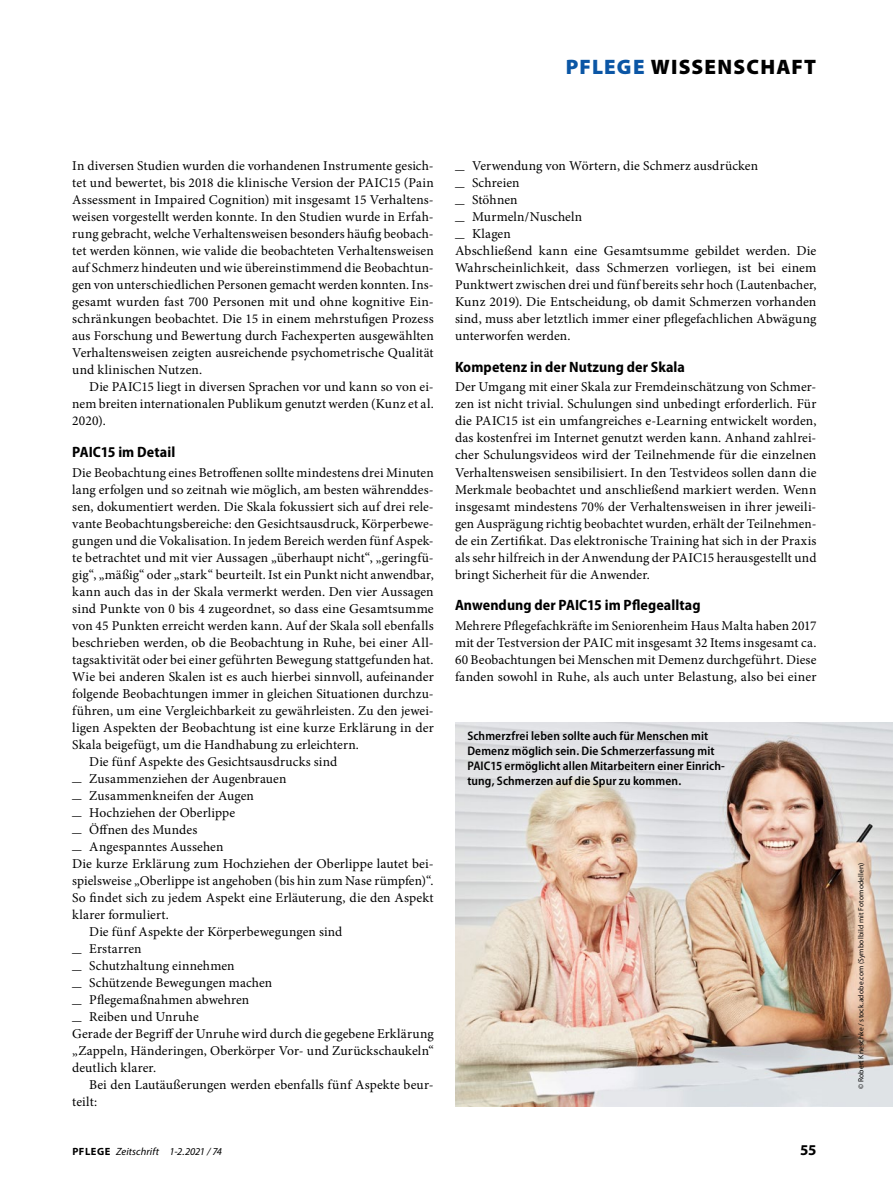
<style>
.page{position:relative;width:893px;height:1187px;background:#fff}
.page>*{position:absolute;margin:0;border:0;box-sizing:border-box;transform-origin:0 0}
.t1{font:900 21px "Myriad Pro";letter-spacing:.055em;color:#000}
.SectionHeading_1_x{font:700 semi-condensed 15px "Myriad Pro";letter-spacing:.005em;color:#000}
.t2{font:700 15px "Myriad Pro";color:#000}
.Para_x{font:13.5px/17px "Minion Pro";letter-spacing:.005em;color:#000;text-align:justify}
.Para_Indent{font:13.5px/17px "Minion Pro";letter-spacing:.01em;color:#000;text-align:justify}
.Image_Caption_x{font:600 semi-condensed 12.45px/15px "Myriad Pro";letter-spacing:.01em;color:#000}
.t3{font:italic 10.5px "Myriad Pro";letter-spacing:.005em;color:#000}
.t4{font:7.5px "Myriad Pro";letter-spacing:.025em;color:#000}
.s1{color:#0b56a5}
.s2{font-family:"Myriad Pro";font-weight:300}
.s3{font-weight:700;font-style:normal}
</style>
<div class="page">
<img style="left:455px;top:722px;width:438px;height:384px">
<h1 class="t1" style="left:566px;top:55px;width:252px"><span class="s1">PFLEGE</span> WISSENSCHAFT</h1>
<p class="Para_x" style="left:72px;top:157px;width:363px">In diversen Studien wurden die vorhandenen Instrumente gesich&shy;tet und bewertet, bis 2018 die klinische Version der PAIC15 (Pain Assessment in Impaired Cognition) mit insgesamt 15 Verhaltens&shy;weisen vorgestellt werden konnte. In den Studien wurde in Erfah&shy;rung gebracht, welche Verhaltensweisen besonders häufig beobach&shy;tet werden können, wie valide die beobachteten Verhaltensweisen auf Schmerz hindeuten und wie übereinstimmend die Beobachtun&shy;gen von unterschiedlichen Personen gemacht werden konnten. Ins&shy;gesamt wurden fast 700 Personen mit und ohne kognitive Ein&shy;schränkungen beobachtet. Die 15 in einem mehrstufigen Prozess aus Forschung und Bewertung durch Fachexperten ausgewählten Verhaltensweisen zeigten ausreichende psychometrische Qualität und klinischen Nutzen.</p>
<p class="Para_Indent" style="left:72px;top:378px;width:363px;text-indent:17px">Die PAIC15 liegt in diversen Sprachen vor und kann so von ei&shy;nem breiten internationalen Publikum genutzt werden (Kunz et al.<br>2020).</p>
<p class="SectionHeading_1_x" style="left:72px;top:444px;width:104px">PAIC15 im Detail</p>
<p class="Para_x" style="left:72px;top:464px;width:363px">Die Beobachtung eines Betroffenen sollte mindestens drei Minuten lang erfolgen und so zeitnah wie möglich, am besten währenddes&shy;sen, dokumentiert werden. Die Skala fokussiert sich auf drei rele&shy;vante Beobachtungsbereiche: den Gesichtsausdruck, Körperbewe&shy;gungen und die Vokalisation. In jedem Bereich werden fünf Aspek&shy;te betrachtet und mit vier Aussagen „überhaupt nicht“, „geringfü&shy;gig“, „mäßig“ oder „stark“ beurteilt. Ist ein Punkt nicht anwendbar, kann auch das in der Skala vermerkt werden. Den vier Aussagen sind Punkte von 0 bis 4 zugeordnet, so dass eine Gesamtsumme von 45 Punkten erreicht werden kann. Auf der Skala soll ebenfalls beschrieben werden, ob die Beobachtung in Ruhe, bei einer All&shy;tagsaktivität oder bei einer geführten Bewegung stattgefunden hat.<br>Wie bei anderen Skalen ist es auch hierbei sinnvoll, aufeinander folgende Beobachtungen immer in gleichen Situationen durchzu&shy;führen, um eine Vergleichbarkeit zu gewährleisten. Zu den jewei&shy;ligen Aspekten der Beobachtung ist eine kurze Erklärung in der Skala beigefügt, um die Handhabung zu erleichtern.</p>
<p class="Para_Indent" style="left:89px;top:753px;width:249px">Die fünf Aspekte des Gesichtsausdrucks sind</p>
<p class="Para_x" style="left:72px;top:770px;width:216px"><span class="s2">_</span> Zusammenziehen der Augenbrauen</p>
<p class="Para_x" style="left:72px;top:787px;width:183px"><span class="s2">_</span> Zusammenkneifen der Augen</p>
<p class="Para_x" style="left:72px;top:804px;width:164px"><span class="s2">_</span> Hochziehen der Oberlippe</p>
<p class="Para_x" style="left:72px;top:821px;width:126px"><span class="s2">_</span> Öffnen des Mundes</p>
<p class="Para_x" style="left:72px;top:838px;width:153px"><span class="s2">_</span> Angespanntes Aussehen</p>
<p class="Para_x" style="left:72px;top:855px;width:363px">Die kurze Erklärung zum Hochziehen der Oberlippe lautet bei&shy;spielsweise „Oberlippe ist angehoben (bis hin zum Nase rümpfen)“.<br>So findet sich zu jedem Aspekt eine Erläuterung, die den Aspekt klarer formuliert.</p>
<p class="Para_Indent" style="left:89px;top:923px;width:255px">Die fünf Aspekte der Körperbewegungen sind</p>
<p class="Para_x" style="left:72px;top:940px;width:71px"><span class="s2">_</span> Erstarren</p>
<p class="Para_x" style="left:72px;top:957px;width:164px"><span class="s2">_</span> Schutzhaltung einnehmen</p>
<p class="Para_x" style="left:72px;top:974px;width:202px"><span class="s2">_</span> Schützende Bewegungen machen</p>
<p class="Para_x" style="left:72px;top:991px;width:179px"><span class="s2">_</span> Pflegemaßnahmen abwehren</p>
<p class="Para_x" style="left:72px;top:1008px;width:128px"><span class="s2">_</span> Reiben und Unruhe</p>
<p class="Para_x" style="left:72px;top:1025px;width:363px">Gerade der Begriff der Unruhe wird durch die gegebene Erklärung „Zappeln, Händeringen, Oberkörper Vor- und Zurückschaukeln“ deutlich klarer.</p>
<p class="Para_Indent" style="left:72px;top:1076px;width:363px;text-indent:17px">Bei den Lautäußerungen werden ebenfalls fünf Aspekte beur&shy;teilt:</p>
<p class="Para_x" style="left:455px;top:157px;width:305px"><span class="s2">_</span> Verwendung von Wörtern, die Schmerz ausdrücken</p>
<p class="Para_x" style="left:455px;top:174px;width:66px"><span class="s2">_</span> Schreien</p>
<p class="Para_x" style="left:455px;top:191px;width:64px"><span class="s2">_</span> Stöhnen</p>
<p class="Para_x" style="left:455px;top:208px;width:129px"><span class="s2">_</span> Murmeln/Nuscheln</p>
<p class="Para_x" style="left:455px;top:225px;width:57px"><span class="s2">_</span> Klagen</p>
<p class="Para_x" style="left:455px;top:242px;width:363px">Abschließend kann eine Gesamtsumme gebildet werden. Die Wahrscheinlichkeit, dass Schmerzen vorliegen, ist bei einem Punktwert zwischen drei und fünf bereits sehr hoch (Lautenbacher, Kunz 2019). Die Entscheidung, ob damit Schmerzen vorhanden sind, muss aber letztlich immer einer pflegefachlichen Abwägung unterworfen werden.</p>
<p class="SectionHeading_1_x" style="left:455px;top:359px;width:231px">Kompetenz in der Nutzung der Skala</p>
<p class="Para_x" style="left:455px;top:378px;width:363px">Der Umgang mit einer Skala zur Fremdeinschätzung von Schmer&shy;zen ist nicht trivial. Schulungen sind unbedingt erforderlich. Für die PAIC15 ist ein umfangreiches e-Learning entwickelt worden, das kostenfrei im Internet genutzt werden kann. Anhand zahlrei&shy;cher Schulungsvideos wird der Teilnehmende für die einzelnen Verhaltensweisen sensibilisiert. In den Testvideos sollen dann die Merkmale beobachtet und anschließend markiert werden. Wenn insgesamt mindestens 70% der Verhaltensweisen in ihrer jeweili&shy;gen Ausprägung richtig beobachtet wurden, erhält der Teilnehmen&shy;de ein Zertifikat. Das elektronische Training hat sich in der Praxis als sehr hilfreich in der Anwendung der PAIC15 herausgestellt und bringt Sicherheit für die Anwender.</p>
<p class="SectionHeading_1_x" style="left:455px;top:597px;width:247px">Anwendung der PAIC15 im Pflegealltag</p>
<p class="Para_x" style="left:455px;top:617px;width:363px">Mehrere Pflegefachkräfte im Seniorenheim Haus Malta haben 2017 mit der Testversion der PAIC mit insgesamt 32 Items insgesamt ca.<br>60 Beobachtungen bei Menschen mit Demenz durchgeführt. Diese fanden sowohl in Ruhe, als auch unter Belastung, also bei einer</p>
<p class="Image_Caption_x" style="left:467px;top:728px;width:259px">Schmerzfrei leben sollte auch für Menschen mit Demenz möglich sein. Die Schmerzerfassung mit PAIC15 ermöglicht allen Mitarbeitern einer Einrich&shy;tung, Schmerzen auf die Spur zu kommen.</p>
<p class="t3" style="left:72px;top:1144px;width:151px"><span class="s3">PFLEGE</span> Zeitschrift 1-2.2021 / 74</p>
<p class="t2" style="left:800px;top:1139px;width:18px">55</p>
<p class="t4" style="left:856px;top:1089px;width:228px;rotate:-90deg">© Robert Kneschke / stock.adobe.com (Symbolbild mit Fotomodellen)</p>
</div>
